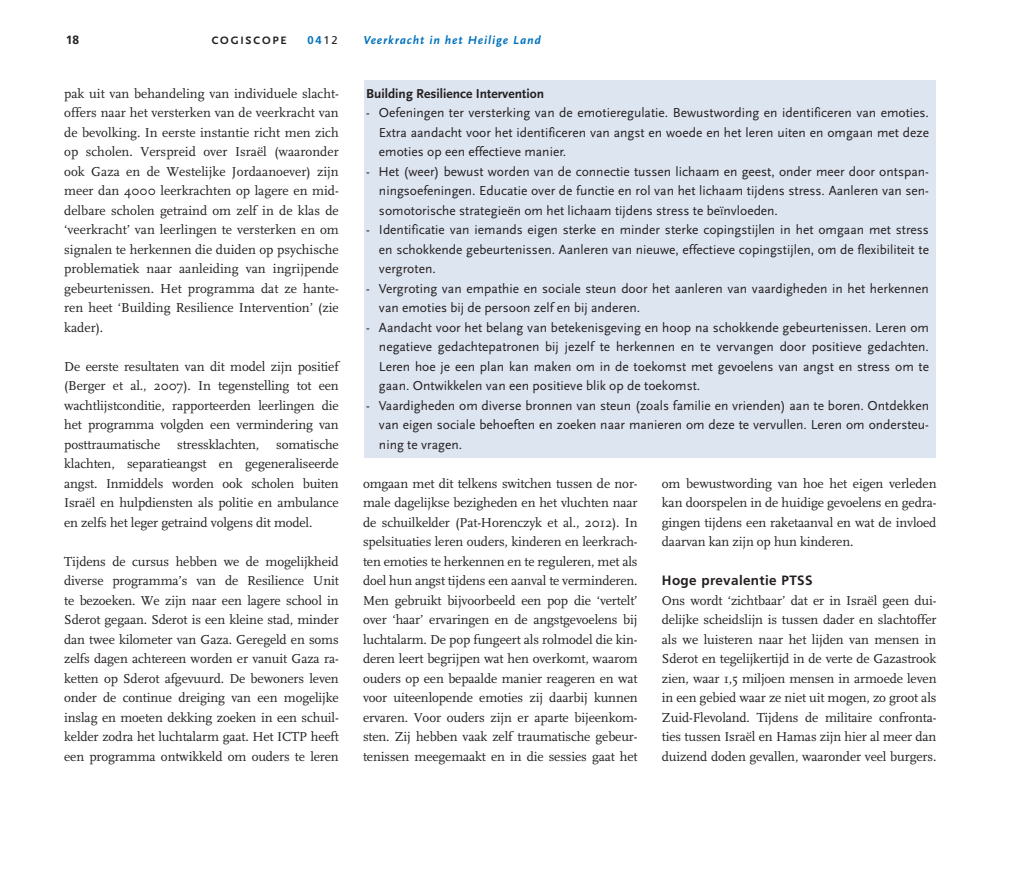
<style>
.page{position:relative;width:1022px;height:873px;background:#fff}
.page>*{position:absolute;margin:0;border:0;box-sizing:border-box;transform-origin:0 0}
.t1{font:13.5px/19.5px "FF Scala";letter-spacing:-.01em;color:#231f20;text-align:justify}
.t2{font:13.5px/19.5px "Scala Sans Pro";color:#231f20;text-align:justify}
.t3{font:700 13.5px "Scala Sans Pro";color:#231f20}
.t4{font:700 13.5px "Frutiger LT Std";letter-spacing:.025em;color:#231f20}
.t5{font:italic 700 12px "Scala Sans Pro";letter-spacing:.075em;color:#0072bc}
.t6{font:700 12px "Frutiger LT Std";color:#231f20}
.t7{font:700 11.25px "Scala Sans Pro";letter-spacing:.16em;color:#231f20}
.t8{font:700 11.25px "Frutiger LT Std";color:#0072bc}
.s1{font-weight:400;color:#231f20}
</style>
<div class="page">
<div style="left:364px;top:80px;width:571px;height:378px;background:#dde5f1"></div>
<p class="t6" style="left:66px;top:33px;width:15px">18</p>
<p class="t7" style="left:212px;top:34px;width:76px">cogiscope</p>
<p class="t8" style="left:307px;top:33px;width:32px">04<span class="s1">12</span></p>
<p class="t5" style="left:363px;top:33px;width:179px">Veerkracht in het Heilige Land</p>
<p class="t1" style="left:64px;top:84px;width:276px">pak uit van behandeling van individuele slacht&shy;offers naar het versterken van de veerkracht van de bevolking. In eerste instantie richt men zich op scholen. Verspreid over Israël (waaronder ook Gaza en de Westelijke Jordaanoever) zijn meer dan 4000 leerkrachten op lagere en mid&shy;delbare scholen getraind om zelf in de klas de ‘veerkracht’ van leerlingen te versterken en om signalen te herkennen die duiden op psychische problematiek naar aanleiding van ingrijpende gebeurtenissen. Het programma dat ze hante&shy;ren heet ‘Building Resilience Intervention’ (zie kader).</p>
<p class="t1" style="left:64px;top:357px;width:276px">De eerste resultaten van dit model zijn positief (Berger et al., 2007). In tegenstelling tot een wachtlijstconditie, rapporteerden leerlingen die het programma volgden een vermindering van posttraumatische stressklachten, somatische klachten, separatieangst en gegeneraliseerde angst. Inmiddels worden ook scholen buiten Israël en hulpdiensten als politie en ambulance en zelfs het leger getraind volgens dit model.</p>
<p class="t1" style="left:64px;top:552px;width:276px">Tijdens de cursus hebben we de mogelijkheid diverse programma’s van de Resilience Unit te bezoeken. We zijn naar een lagere school in Sderot gegaan. Sderot is een kleine stad, minder dan twee kilometer van Gaza. Geregeld en soms zelfs dagen achtereen worden er vanuit Gaza ra&shy;ketten op Sderot afgevuurd. De bewoners leven onder de continue dreiging van een mogelijke inslag en moeten dekking zoeken in een schuil&shy;kelder zodra het luchtalarm gaat. Het ICTP heeft een programma ontwikkeld om ouders te leren</p>
<p class="t3" style="left:366px;top:85px;width:179px">Building Resilience I ntervention</p>
<p class="t2" style="left:379px;top:103px;width:551px;text-indent:-13px">- Oefeningen ter versterking van de emotieregulatie. Bewustwording en identificeren van emoties.<br>Extra aandacht voor het identificeren van angst en woede en het leren uiten en omgaan met deze emoties op een effectieve manier.</p>
<p class="t2" style="left:379px;top:161px;width:551px;text-indent:-13px">- Het (weer) bewust worden van de connectie tussen lichaam en geest, onder meer door ontspan&shy;ningsoefeningen. Educatie over de functie en rol van het lichaam tijdens stress. Aanleren van sen&shy;somotorische strategieën om het lichaam tijdens stress te beïnvloeden.</p>
<p class="t2" style="left:379px;top:220px;width:551px;text-indent:-13px">- Identificatie van iemands eigen sterke en minder sterke copingstijlen in het omgaan met stress en schokkende gebeurtenissen. Aanleren van nieuwe, effectieve copingstijlen, om de flexibiliteit te vergroten.</p>
<p class="t2" style="left:379px;top:278px;width:551px;text-indent:-13px">- Vergroting van empathie en sociale steun door het aanleren van vaardigheden in het herkennen van emoties bij de persoon zelf en bij anderen.</p>
<p class="t2" style="left:379px;top:317px;width:551px;text-indent:-13px">- Aandacht voor het belang van betekenisgeving en hoop na schokkende gebeurtenissen. Leren om negatieve gedachtepatronen bij jezelf te herkennen en te vervangen door positieve gedachten.<br>Leren hoe je een plan kan maken om in de toekomst met gevoelens van angst en stress om te gaan. Ontwikkelen van een positieve blik op de toekomst.</p>
<p class="t2" style="left:379px;top:395px;width:551px;text-indent:-13px">- Vaardigheden om diverse bronnen van steun (zoals familie en vrienden) aan te boren. Ontdekken van eigen sociale behoeften en zoeken naar manieren om deze te vervullen. Leren om ondersteu&shy;ning te vragen.</p>
<p class="t1" style="left:363px;top:474px;width:276px">omgaan met dit telkens switchen tussen de nor&shy;male dagelijkse bezigheden en het vluchten naar de schuilkelder (Pat-Horenczyk et al., 2012). In spelsituaties leren ouders, kinderen en leerkrach&shy;ten emoties te herkennen en te reguleren, met als doel hun angst tijdens een aanval te verminderen.<br>Men gebruikt bijvoorbeeld een pop die ‘vertelt’ over ‘haar’ ervaringen en de angstgevoelens bij luchtalarm. De pop fungeert als rolmodel die kin&shy;deren leert begrijpen wat hen overkomt, waarom ouders op een bepaalde manier reageren en wat voor uiteenlopende emoties zij daarbij kunnen ervaren. Voor ouders zijn er aparte bijeenkom&shy;sten. Zij hebben vaak zelf traumatische gebeur&shy;tenissen meegemaakt en in die sessies gaat het</p>
<p class="t1" style="left:661px;top:473px;width:276px">om bewustwording van hoe het eigen verleden kan doorspelen in de huidige gevoelens en gedra&shy;gingen tijdens een raketaanval en wat de invloed daarvan kan zijn op hun kinderen.</p>
<p class="t4" style="left:661px;top:572px;width:152px">Hoge prevalentie PTSS</p>
<p class="t1" style="left:661px;top:590px;width:276px">Ons wordt ‘zichtbaar’ dat er in Israël geen dui&shy;delijke scheidslijn is tussen dader en slachtoffer als we luisteren naar het lijden van mensen in Sderot en tegelijkertijd in de verte de Gazastrook zien, waar 1,5 miljoen mensen in armoede leven in een gebied waar ze niet uit mogen, zo groot als Zuid-Flevoland. Tijdens de militaire confronta&shy;ties tussen Israël en Hamas zijn hier al meer dan duizend doden gevallen, waaronder veel burgers.</p>
</div>
